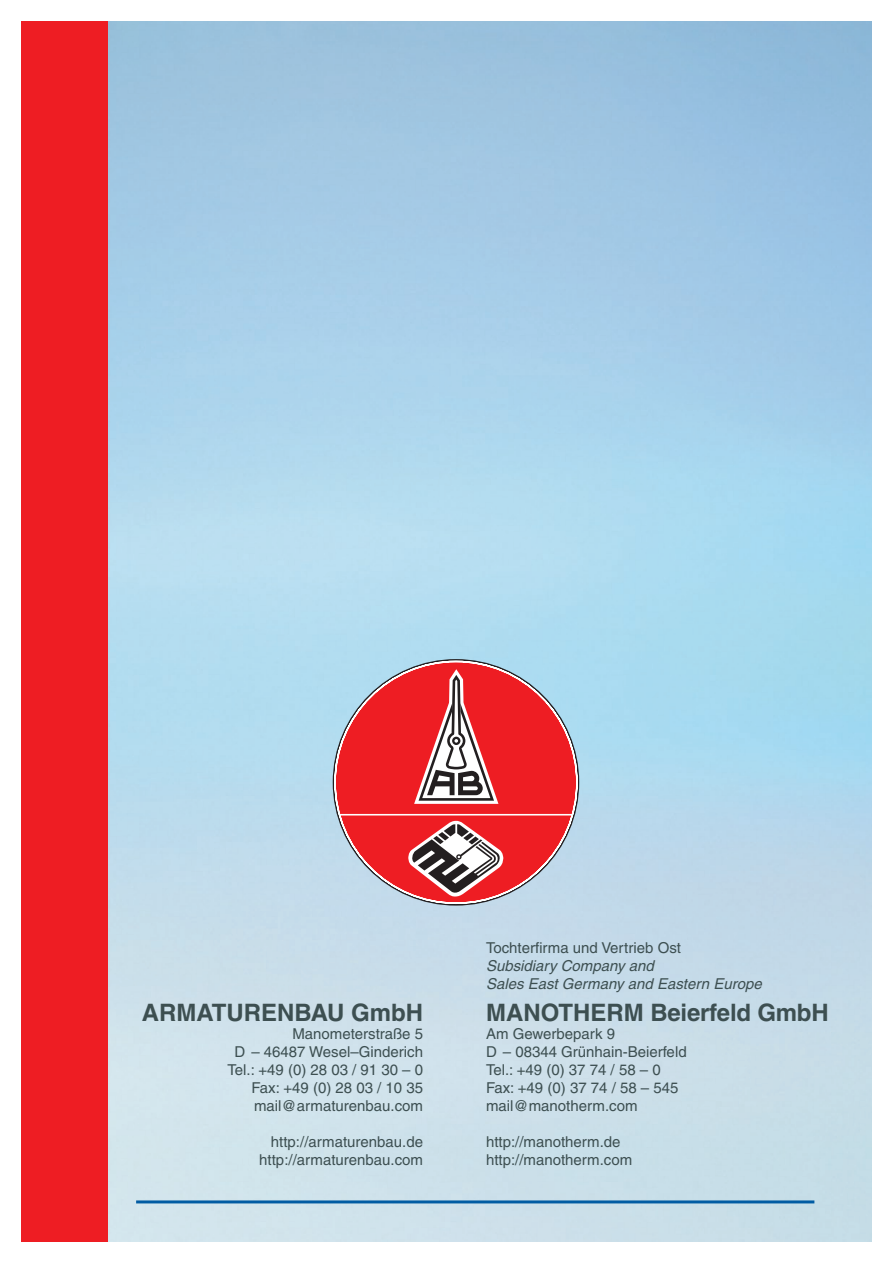
<style>
.page{position:relative;width:893px;height:1263px;background:#fff}
.page>*{position:absolute;margin:0;border:0;box-sizing:border-box;transform-origin:0 0}
.t1{font:700 24px "Helvetica";color:#3d4f51}
.t2{font:15px/18px "Helvetica";color:#3d4f51;text-align:right}
.t3{font:italic 15px/18px "Helvetica";color:#3d4f51}
</style>
<div class="page">
<img style="left:108px;top:21px;width:764px;height:1221px">
<hr style="left:136px;top:1200px;width:678px;height:3px;background:#015ca3">
<div style="left:21px;top:21px;width:87px;height:1221px;background:#ee1d23"></div>
<svg style="left:333px;top:660px;width:245px;height:245px;background:#d8626b"></svg>
<svg style="left:410px;top:663px;width:93px;height:144px"></svg>
<svg style="left:408px;top:821px;width:96px;height:75px"></svg>
<h1 class="t1" style="left:142px;top:998px;width:283px">ARMATURENBAU GmbH</h1>
<p class="t2" style="left:228px;top:1024px;width:197px">Manometerstraße 5<br>D – 46487 Wesel–Ginderich<br>Tel.: +49 (0) 28 03 / 91 30 – 0<br>Fax: +49 (0) 28 03 / 10 35 mail@armaturenbau.com</p>
<p class="t2" style="left:259px;top:1132px;width:165px">http://armaturenbau.de http://armaturenbau.com</p>
<p class="t2" style="left:486px;top:938px;width:197px">Tochterfirma und Vertrieb Ost</p>
<p class="t3" style="left:486px;top:956px;width:277px">Subsidiary Company and<br>Sales East Germany and Eastern Europe</p>
<h1 class="t1" style="left:486px;top:998px;width:344px">MANOTHERM Beierfeld GmbH</h1>
<p class="t2" style="left:486px;top:1024px;width:202px;text-align:left">Am Gewerbepark 9<br>D – 08344 Grünhain-Beierfeld<br>Tel.: +49 (0) 37 74 / 58 – 0<br>Fax: +49 (0) 37 74 / 58 – 545 mail@manotherm.com</p>
<p class="t2" style="left:486px;top:1132px;width:148px;text-align:left">http://manotherm.de http://manotherm.com</p>
</div>
